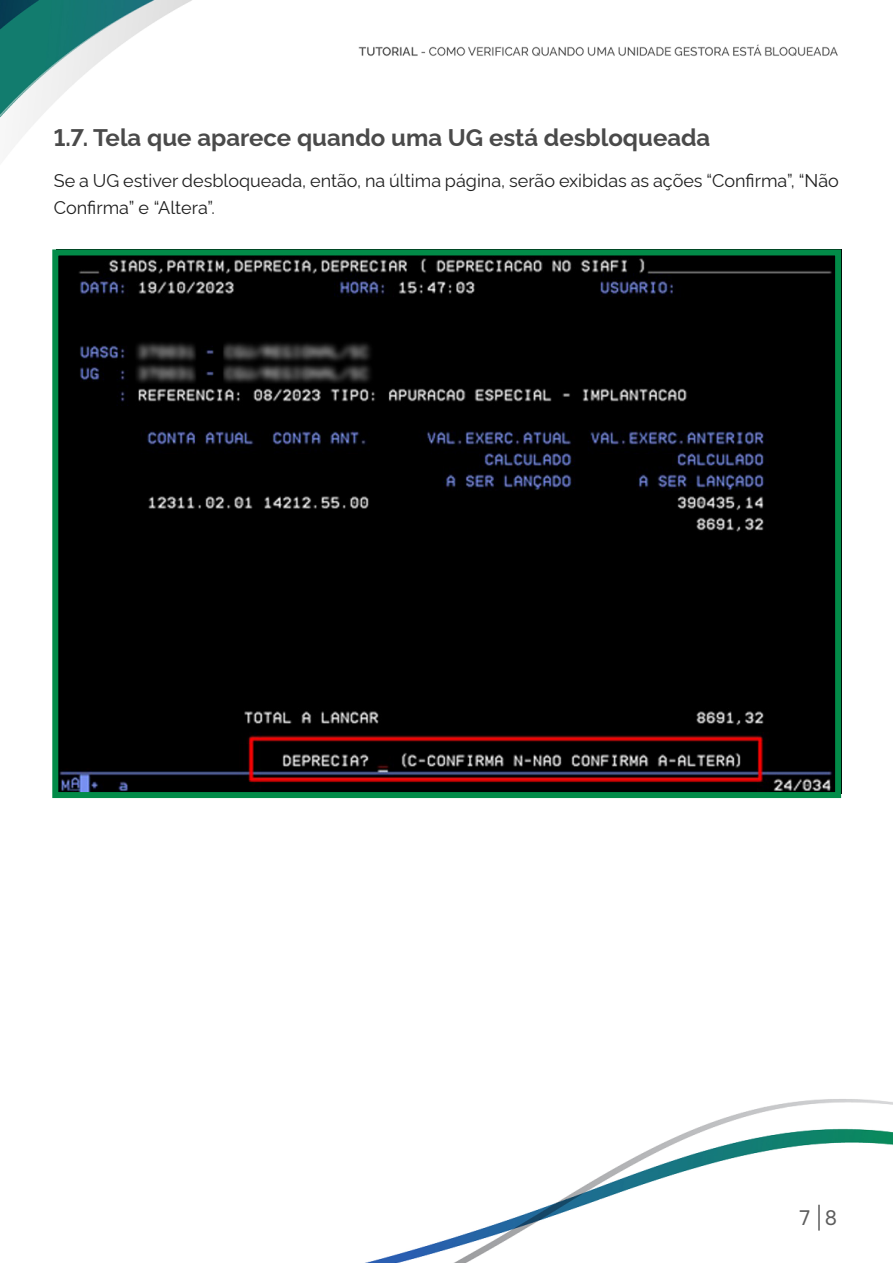
<style>
.page{position:relative;width:893px;height:1263px;background:#fff}
.page>*{position:absolute;margin:0;border:0;box-sizing:border-box;transform-origin:0 0}
.t1{font:700 24px "Rawline";color:#4a4a4a}
.t2{font:24px "Calibre";color:#5d5d5d}
.t3{font:18px/27px "Rawline";color:#1f1f1f}
</style>
<div class="page">
<img style="left:0;top:0;width:893px;height:1263px">
<hr style="left:818px;top:1205px;width:2px;height:25px;background:#5d5d5d">
<img style="left:59px;top:256px;width:775px;height:535px">
<div style="left:52px;top:249px;width:789px;height:549px;border:6px solid #028b48"></div>
<h1 class="t1" style="left:54px;top:119px;width:658px">1.7. Tela que aparece quando uma UG está desbloqueada</h1>
<p class="t3" style="left:54px;top:166px;width:786px">Se a UG estiver desbloqueada, então, na última página, serão exibidas as ações “Confirma”, “Não<br>Confirma” e “Altera”.</p>
<h1 class="t2" style="left:799px;top:1203px;width:39px">7 8</h1>
</div>
